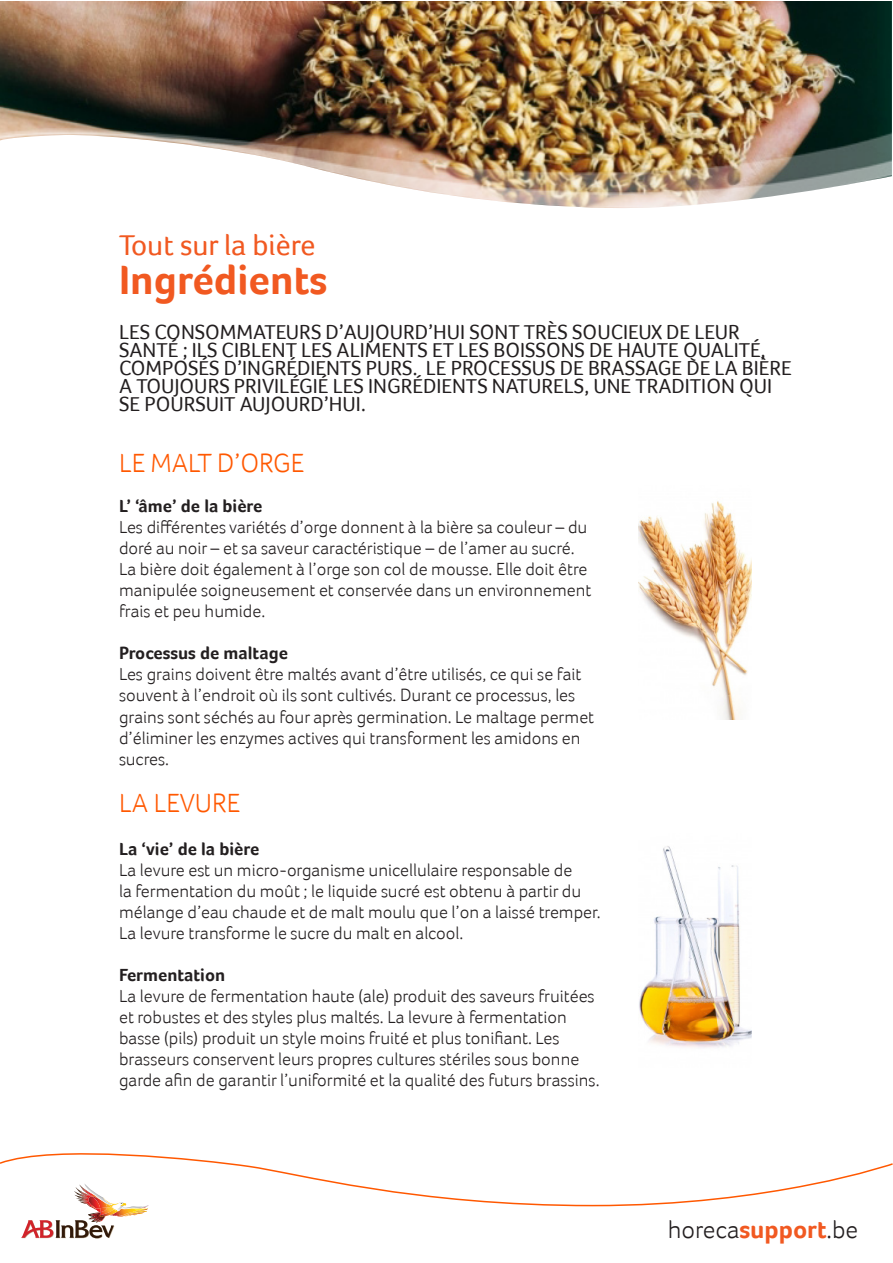
<style>
.page{position:relative;width:893px;height:1263px;background:#fff}
.page>*{position:absolute;margin:0;border:0;box-sizing:border-box;transform-origin:0 0}
.t1{font:700 42px "Foco";color:#f15921}
.t2{font:30px "Foco";color:#f15921}
.t3{font:300 27px "Foco";color:#ff5800}
.t4{font:300 25.5px "Foco";color:#231f20}
.t5{font:21px/18px "Foco";color:#231f20}
.t6{font:300 18px/21px "Foco";color:#231f20}
.t7{font:700 18px "Foco";color:#231f20}
.s1{font-weight:700;color:#f15921}
</style>
<div class="page">
<img style="left:0;top:1px;width:892px;height:128px">
<img style="left:0;top:129px;width:892px;height:79px">
<img style="left:21px;top:1207px;width:127px;height:31px">
<svg style="left:0;top:1153px;width:893px;height:54px"></svg>
<img style="left:639px;top:501px;width:113px;height:218px">
<img style="left:639px;top:846px;width:113px;height:202px">
<h2 class="t2" style="left:119px;top:228px;width:198px">TOUT SUR LA BIÈRE</h2>
<h1 class="t1" style="left:119px;top:255px;width:210px">Ingrédients</h1>
<p class="t5" style="left:119px;top:323px;width:674px">LES CONSOMMATEURS D’AUJOURD’HUI SONT TRÈS SOUCIEUX DE LEUR SANTÉ ; ILS CIBLENT LES ALIMENTS ET LES BOISSONS DE HAUTE QUALITÉ, COMPOSÉS D’INGRÉDIENTS PURS. LE PROCESSUS DE BRASSAGE DE LA BIÈRE A TOUJOURS PRIVILÉGIÉ LES INGRÉDIENTS NATURELS, UNE TRADITION QUI SE POURSUIT AUJOURD’HUI.</p>
<h3 class="t3" style="left:119px;top:447px;width:186px">Le malt d’orge</h3>
<p class="t7" style="left:119px;top:496px;width:145px">L’ ‘âme’ de la bière</p>
<p class="t6" style="left:119px;top:517px;width:474px">Les différentes variétés d’orge donnent à la bière sa couleur – du doré au noir – et sa saveur caractéristique – de l’amer au sucré.<br>La bière doit également à l’orge son col de mousse. Elle doit être manipulée soigneusement et conservée dans un environnement frais et peu humide.</p>
<p class="t7" style="left:119px;top:643px;width:170px">Processus de maltage</p>
<p class="t6" style="left:119px;top:664px;width:477px">Les grains doivent être maltés avant d’être utilisés, ce qui se fait souvent à l’endroit où ils sont cultivés. Durant ce processus, les grains sont séchés au four après germination. Le maltage permet d’éliminer les enzymes actives qui transforment les amidons en sucres.</p>
<h3 class="t3" style="left:119px;top:787px;width:123px">La levure</h3>
<p class="t7" style="left:119px;top:838px;width:142px">La ‘vie’ de la bière</p>
<p class="t6" style="left:119px;top:859px;width:483px">La levure est un micro-organisme unicellulaire responsable de<br>la fermentation du moût ; le liquide sucré est obtenu à partir du mélange d’eau chaude et de malt moulu que l’on a laissé tremper.<br>La levure transforme le sucre du malt en alcool.</p>
<p class="t7" style="left:119px;top:964px;width:108px">Fermentation</p>
<p class="t6" style="left:119px;top:985px;width:482px">La levure de fermentation haute (ale) produit des saveurs fruitées et robustes et des styles plus maltés. La levure à fermentation basse (pils) produit un style moins fruité et plus tonifiant. Les brasseurs conservent leurs propres cultures stériles sous bonne garde afin de garantir l’uniformité et la qualité des futurs brassins.</p>
<h3 class="t4" style="left:668px;top:1214px;width:192px">horeca<span class="s1">support</span>.be</h3>
</div>
